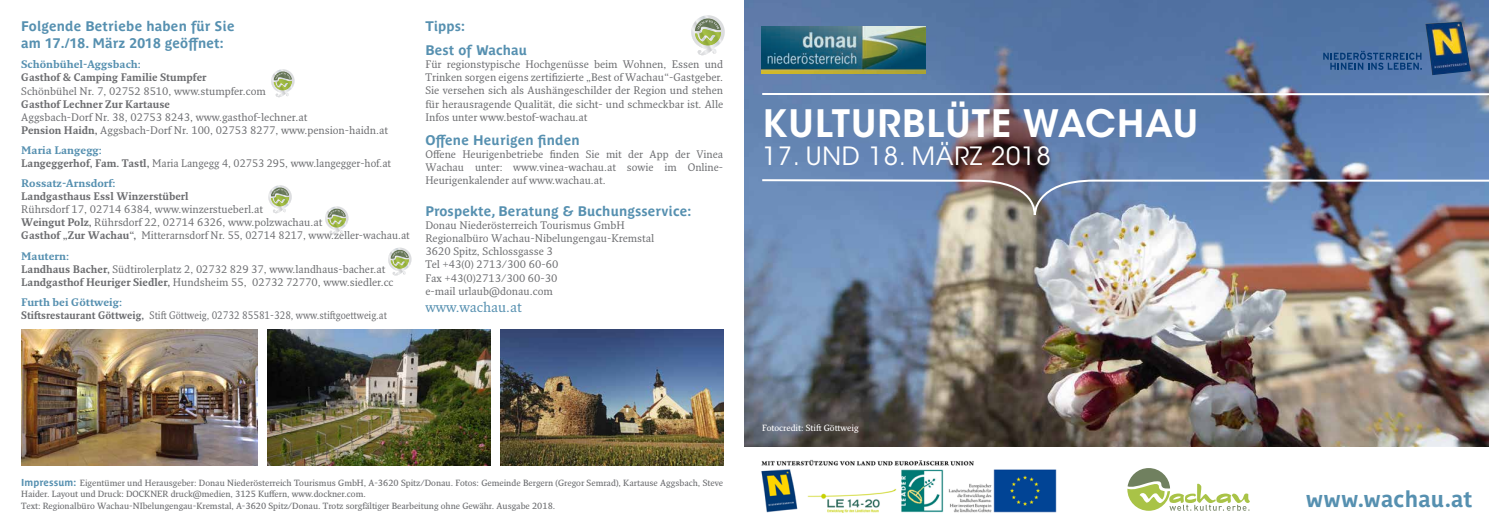
<style>
.page{position:relative;width:1489px;height:525px;background:#fff}
.page>*{position:absolute;margin:0;border:0;box-sizing:border-box;transform-origin:0 0}
.t1{font:600 37.5px "ITC Avant Garde Std";letter-spacing:.03em;color:#fff}
.t2{font:25px "ITC Avant Garde Std";letter-spacing:.03em;color:#fff}
.t3{font:700 22.5px "Parisine NOE";letter-spacing:.01em;color:#5690b0}
.t4{font:700 13.75px/23.6px "Parisine NOE";letter-spacing:.01em;color:#5690b0}
.t5{font:13.75px "Fresco Pro";color:#5690b0}
.t6{font:10.62px/13.2px "Fresco Pro";color:#6c6d70}
.t7{font:10.62px/13.1px "Fresco Pro";color:#6c6d70;scale:.89 1}
.t8{font:700 10.62px "Fresco Pro";color:#6c6d70;scale:.95 1}
.t9{font:700 10.62px "Fresco Pro";color:#5690b0}
.t10{font:600 8.75px/11.2px "Fresco Pro";color:#6c6d70}
.t11{font:600 8.75px "Fresco Pro";color:#fff}
.s1{font-weight:700}
.s2{font-weight:700;color:#5690b0}
.s3{font-family:"Parisine NOE";font-weight:700;font-size:10px;color:#5690b0}
</style>
<div class="page">
<img style="left:744px;top:0;width:744px;height:446px">
<img style="left:760px;top:92px;width:728px;height:125px">
<img style="left:1424px;top:22px;width:46px;height:53px">
<svg style="left:1323px;top:51px;width:98px;height:19px;background:#376298"></svg>
<img style="left:761px;top:27px;width:164px;height:46px">
<svg style="left:1127px;top:468px;width:122px;height:42px"></svg>
<img style="left:761px;top:459px;width:296px;height:54px">
<img style="left:268px;top:330px;width:222px;height:135px">
<img style="left:21px;top:330px;width:236px;height:135px">
<img style="left:500px;top:330px;width:223px;height:135px">
<svg style="left:271px;top:69px;width:23px;height:28px"></svg>
<svg style="left:268px;top:185px;width:24px;height:28px"></svg>
<svg style="left:325px;top:206px;width:23px;height:28px"></svg>
<svg style="left:388px;top:247px;width:23px;height:28px"></svg>
<svg style="left:691px;top:15px;width:33px;height:40px"></svg>
<p class="t4" style="left:21px;top:17px;width:215px;line-height:16.5px">Folgende Betriebe haben für Sie am 17./18. März 2018 geöffnet:</p>
<p class="t9" style="left:21px;top:58px;width:121px">Schönbühel-Aggsbach:</p>
<p class="t8" style="left:21px;top:71px;width:197px">Gasthof &amp; Camping Familie Stumpfer</p>
<p class="t6" style="left:21px;top:84px;width:246px">Schönbühel Nr. 7, 02752 8510, www.stumpfer.com</p>
<p class="t8" style="left:21px;top:97px;width:158px">Gasthof Lechner Zur Kartause</p>
<p class="t6" style="left:21px;top:110px;width:368px">Aggsbach-Dorf Nr. 38, 02753 8243, www.gasthof-lechner.at<br><span class="s1">Pension Haidn,</span> Aggsbach-Dorf Nr. 100, 02753 8277, www.pension-haidn.at</p>
<p class="t6" style="left:21px;top:143px;width:371px"><span class="s2">Maria Langegg:<br></span><span class="s1">Langeggerhof, Fam. Tastl,</span> Maria Langegg 4, 02753 295, www.langegger-hof.at</p>
<p class="t9" style="left:21px;top:176px;width:96px">Rossatz-Arnsdorf:</p>
<p class="t8" style="left:21px;top:189px;width:178px">Landgasthaus Essl Winzerstüberl</p>
<p class="t6" style="left:21px;top:202px;width:390px">Rührsdorf 17, 02714 6384, www.winzerstueberl.at<br><span class="s1">Weingut Polz,</span> Rührsdorf 22, 02714 6326, www.polzwachau.at<br><span class="s1">Gasthof „Zur Wachau“,</span> Mitterarnsdorf Nr. 55, 02714 8217, www.zeller-wachau.at</p>
<p class="t6" style="left:21px;top:249px;width:374px"><span class="s2">Mautern:<br></span><span class="s1">Landhaus Bacher,</span> Südtirolerplatz 2, 02732 829 37, www.landhaus-bacher.at<br><span class="s1">Landgasthof Heuriger Siedler,</span> Hundsheim 55, 02732 72770, www.siedler.cc</p>
<p class="t7" style="left:21px;top:295px;width:412px"><span class="s2">Furth bei Göttweig:<br></span><span class="s1">Stiftsrestaurant Göttweig,</span> Stift Göttweig, 02732 85581-328, www.stiftgoettweig.at</p>
<p class="t4" style="left:425px;top:14px;width:103px">Tipps:<br>Best of Wachau</p>
<p class="t6" style="left:425px;top:57px;width:299px;text-align:justify">Für regionstypische Hochgenüsse beim Wohnen, Essen und Trinken sorgen eigens zertifizierte „Best of Wachau“-Gastgeber.<br>Sie versehen sich als Aushängeschilder der Region und stehen für herausragende Qualität, die sicht- und schmeckbar ist. Alle Infos unter www.bestof-wachau.at</p>
<p class="t4" style="left:425px;top:127px;width:156px">Offene Heurigen finden</p>
<p class="t6" style="left:425px;top:147px;width:299px;text-align:justify">Offene Heurigenbetriebe finden Sie mit der App der Vinea Wachau unter: www.vinea-wachau.at sowie im Online-Heurigenkalender auf www.wachau.at.</p>
<p class="t4" style="left:425px;top:198px;width:267px">Prospekte, Beratung &amp; Buchungsservice:</p>
<p class="t6" style="left:425px;top:218px;width:230px">Donau Niederösterreich Tourismus GmbH<br>Regionalbüro Wachau-Nibelungengau-Kremstal<br>3620 Spitz, Schlossgasse 3<br>Tel +43(0) 2713/300 60-60<br>Fax +43(0)2713/300 60-30<br>e-mail urlaub@donau.com</p>
<p class="t5" style="left:425px;top:298px;width:98px">www.wachau.at</p>
<h1 class="t1" style="left:762px;top:99px;width:437px">KULTURBLÜTE WACHAU</h1>
<h2 class="t2" style="left:762px;top:141px;width:290px">17. UND 18. MÄRZ 2018</h2>
<p class="t10" style="left:21px;top:477px;width:703px"><span class="s3">Impressum:</span> Eigentümer und Herausgeber: Donau Niederösterreich Tourismus GmbH, A-3620 Spitz/Donau. Fotos: Gemeinde Bergern (Gregor Semrad), Kartause Aggsbach, Steve<br>Haider. Layout und Druck: DOCKNER druck@medien, 3125 Kuffern, www.dockner.com.<br>Text: Regionalbüro Wachau-NIbelungengau-Kremstal, A-3620 Spitz/Donau. Trotz sorgfältiger Bearbeitung ohne Gewähr. Ausgabe 2018.</p>
<p class="t11" style="left:762px;top:422px;width:98px">Fotocredit: Stift Göttweig</p>
<h3 class="t3" style="left:1305px;top:482px;width:168px">www.wachau.at</h3>
</div>
